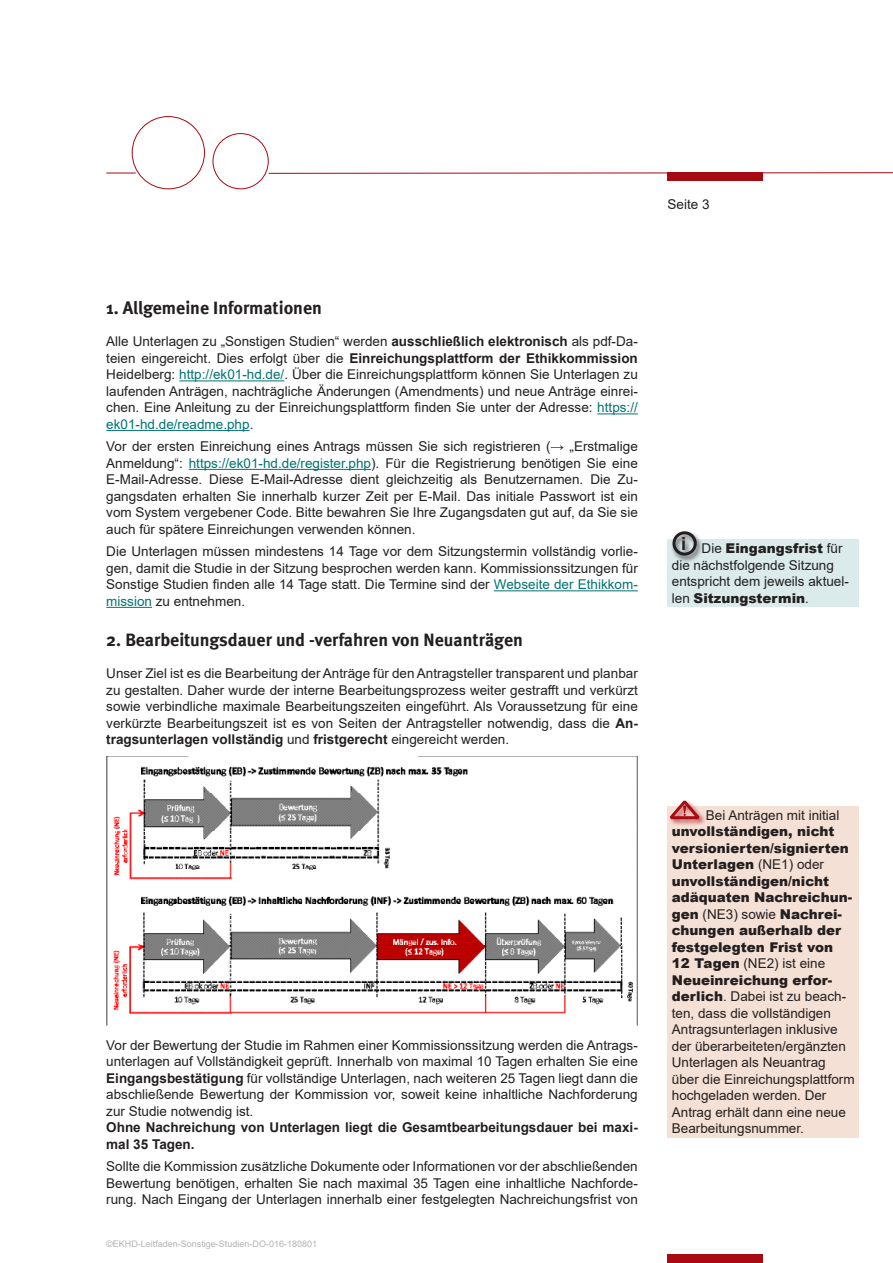
<style>
.page{position:relative;width:893px;height:1263px;background:#fff}
.page>*{position:absolute;margin:0;border:0;box-sizing:border-box;transform-origin:0 0}
.Überschrift_Abschnit{font:700 18px "Meta";color:#231f20}
.t1{font:700 18px "Arial";color:#231f20}
.Fließtext{font:13.5px/16.5px "Arial";color:#231f20;text-align:justify}
.Fließtext-2{font:700 13.5px/16.5px "Arial";color:#231f20}
.t2{font:9px "Arial";color:#b2b3b7}
.s1{font-weight:700}
.s2{color:#007370}
.s3{font-weight:900}
</style>
<div class="page">
<svg style="left:268px;top:172px;width:625px;height:2px"></svg>
<div style="left:668px;top:172px;width:95px;height:9px;background:#a70a12"></div>
<div style="left:668px;top:1254px;width:95px;height:9px;background:#a70a12"></div>
<div style="left:132px;top:116px;width:73px;height:73px;border:1px solid #a70a12;border-radius:50%"></div>
<div style="left:213px;top:133px;width:56px;height:56px;border:1px solid #a70a12;border-radius:50%"></div>
<hr style="left:106px;top:173px;width:30px;height:1px;background:#a70a12">
<hr style="left:179px;top:380px;width:105px;height:1px;background:#007370">
<hr style="left:597px;top:413px;width:41px;height:1px;background:#007370">
<hr style="left:106px;top:430px;width:144px;height:1px;background:#007370">
<hr style="left:189px;top:469px;width:182px;height:1px;background:#007370">
<hr style="left:494px;top:590px;width:144px;height:1px;background:#007370">
<hr style="left:106px;top:607px;width:46px;height:1px;background:#007370">
<img style="left:106px;top:756px;width:532px;height:269px">
<div style="left:668px;top:806px;width:191px;height:331px;background:#f5e0d6"></div>
<div style="left:669px;top:799px;width:37px;height:28px;background:#a70a12;opacity:.7"></div>
<svg style="left:667px;top:799px;width:38px;height:22px"></svg>
<div style="left:668px;top:539px;width:191px;height:68px;background:#dbeaeb"></div>
<div style="left:670px;top:530px;width:33px;height:33px;background:#231f20;opacity:.75"></div>
<div style="left:672px;top:531px;width:25px;height:25px;border:3px solid #231f20;border-radius:50%"></div>
<p class="Fließtext" style="left:668px;top:196px;width:44px">Seite 3</p>
<p class="Überschrift_Abschnit" style="left:106px;top:297px;width:217px">1. Allgemeine Informationen</p>
<p class="Fließtext" style="left:106px;top:333px;width:533px">Alle Unterlagen zu „Sonstigen Studien“ werden <span class="s1">ausschließlich elektronisch</span> als pdf-Da&shy;teien eingereicht. Dies erfolgt über die <span class="s1">Einreichungsplattform der Ethikkommission </span>Heidelberg: <span class="s2">http://ek01-hd.de/</span>. Über die Einreichungsplattform können Sie Unterlagen zu laufenden Anträgen, nachträgliche Änderungen (Amendments) und neue Anträge einrei&shy;chen. Eine Anleitung zu der Einreichungsplattform finden Sie unter der Adresse: <span class="s2">https:// ek01-hd.de/readme.php</span>.</p>
<p class="Fließtext" style="left:106px;top:438px;width:533px">Vor der ersten Einreichung eines Antrags müssen Sie sich registrieren (→ „Erstmalige Anmeldung“: <span class="s2">https://ek01-hd.de/register.php</span>). Für die Registrierung benötigen Sie eine E-Mail-Adresse. Diese E-Mail-Adresse dient gleichzeitig als Benutzernamen. Die Zu&shy;gangsdaten erhalten Sie innerhalb kurzer Zeit per E-Mail. Das initiale Passwort ist ein vom System vergebener Code. Bitte bewahren Sie Ihre Zugangsdaten gut auf, da Sie sie auch für spätere Einreichungen verwenden können.</p>
<p class="Fließtext" style="left:106px;top:543px;width:533px">Die Unterlagen müssen mindestens 14 Tage vor dem Sitzungstermin vollständig vorlie&shy;gen, damit die Studie in der Sitzung besprochen werden kann. Kommissionssitzungen für Sonstige Studien finden alle 14 Tage statt. Die Termine sind der <span class="s2">Webseite der Ethikkom&shy;mission</span> zu entnehmen.</p>
<p class="Überschrift_Abschnit" style="left:106px;top:629px;width:418px">2. Bearbeitungsdauer und -verfahren von Neuanträgen</p>
<p class="Fließtext" style="left:106px;top:665px;width:533px">Unser Ziel ist es die Bearbeitung der Anträge für den Antragsteller transparent und planbar zu gestalten. Daher wurde der interne Bearbeitungsprozess weiter gestrafft und verkürzt sowie verbindliche maximale Bearbeitungszeiten eingeführt. Als Voraussetzung für eine verkürzte Bearbeitungszeit ist es von Seiten der Antragsteller notwendig, dass die <span class="s1">An&shy;tragsunterlagen vollständig</span> und <span class="s1">fristgerecht</span> eingereicht werden.</p>
<p class="Fließtext" style="left:106px;top:1036px;width:533px">Vor der Bewertung der Studie im Rahmen einer Kommissionssitzung werden die Antrags&shy;unterlagen auf Vollständigkeit geprüft. Innerhalb von maximal 10 Tagen erhalten Sie eine <span class="s1">Eingangsbestätigung</span> für vollständige Unterlagen, nach weiteren 25 Tagen liegt dann die abschließende Bewertung der Kommission vor, soweit keine inhaltliche Nachforderung zur Studie notwendig ist.</p>
<p class="Fließtext-2" style="left:106px;top:1119px;width:533px">Ohne Nachreichung von Unterlagen liegt die Gesamtbearbeitungsdauer bei maxi&shy;mal 35 Tagen.</p>
<p class="Fließtext" style="left:106px;top:1158px;width:533px">Sollte die Kommission zusätzliche Dokumente oder Informationen vor der abschließenden Bewertung benötigen, erhalten Sie nach maximal 35 Tagen eine inhaltliche Nachforde&shy;rung. Nach Eingang der Unterlagen innerhalb einer festgelegten Nachreichungsfrist von</p>
<p class="t2" style="left:106px;top:1238px;width:212px">©EKHD-Leitfaden-Sonstige-Studien-DO-016-180801</p>
<p class="t1" style="left:681px;top:531px;width:7px">i</p>
<p class="Fließtext" style="left:672px;top:540px;width:179px;text-align:left;text-indent:30px">Die <span class="s3">Eingangsfrist</span> für die nächstfolgende Sitzung entspricht dem jeweils aktuel&shy;len <span class="s3">Sitzungstermin</span>.</p>
<p class="Fließtext" style="left:672px;top:807px;width:184px;text-align:left;text-indent:34px">Bei Anträgen mit initial <span class="s3">unvollständigen, nicht versionierten/signierten<br>Unterlagen</span> (NE1) oder <span class="s3">unvollständigen/nicht adäquaten Nachreichun&shy;gen</span> (NE3) sowie <span class="s3">Nachrei&shy;chungen außerhalb der festgelegten Frist von<br>12 Tagen</span> (NE2) ist eine<br><span class="s3">Neueinreichung erfor&shy;derlich</span>. Dabei ist zu beach&shy;ten, dass die vollständigen<br>Antragsunterlagen inklusive der überarbeiteten/ergänzten<br>Unterlagen als Neuantrag über die Einreichungsplattform hochgeladen werden. Der<br>Antrag erhält dann eine neue<br>Bearbeitungsnummer.</p>
</div>
